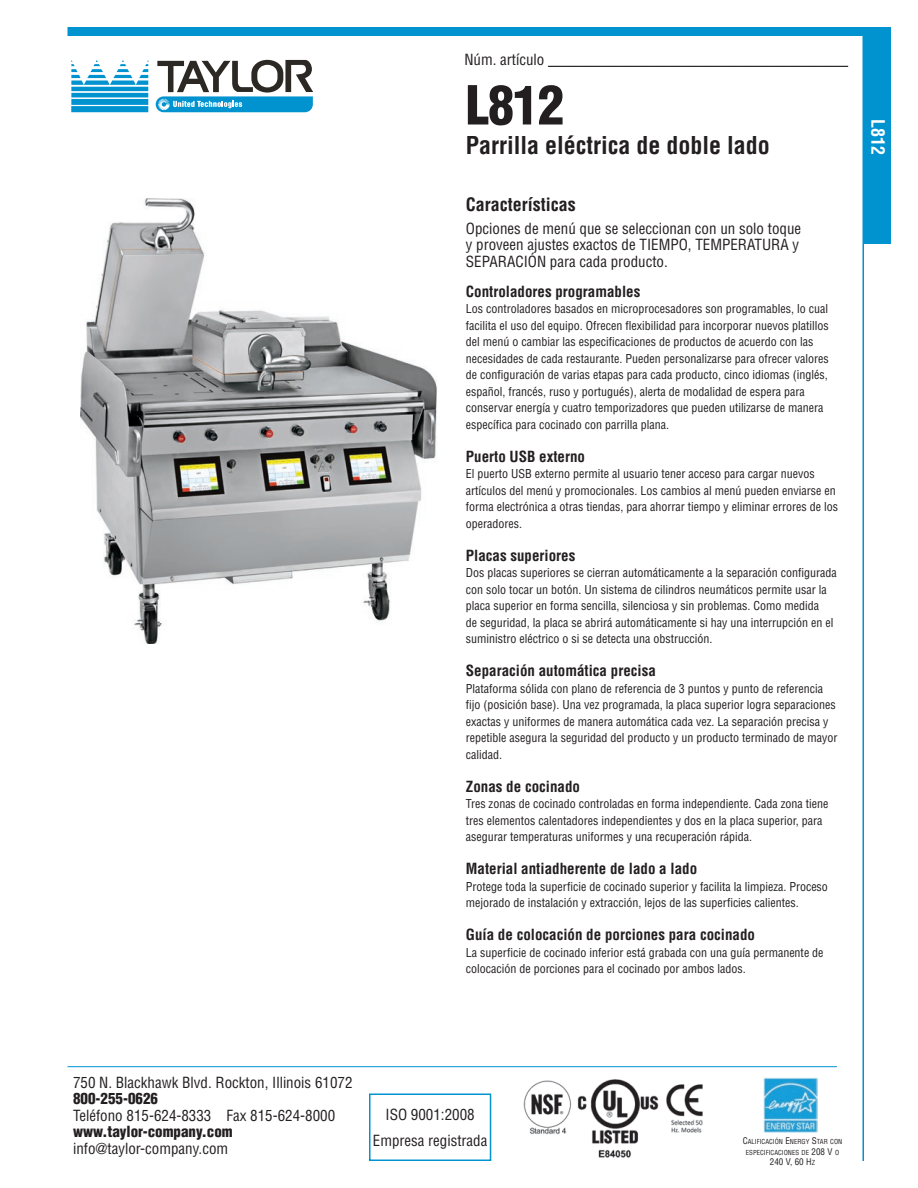
<style>
.page{position:relative;width:918px;height:1188px;background:#fff}
.page>*{position:absolute;margin:0;border:0;box-sizing:border-box;transform-origin:0 0}
.t1{font:900 condensed 52.5px "Helvetica";color:#231f20}
.t2{font:700 condensed 24px "Helvetica";color:#231f20}
.t3{font:700 condensed 18px "Helvetica";color:#231f20}
.t4{font:700 condensed 18px "Helvetica";color:#fff}
.t5{font:700 condensed 15px "Helvetica";color:#231f20}
.t6{font:condensed 15px "Helvetica LT Std";color:#231f20}
.t7{font:condensed 15px/16.5px "Helvetica";color:#231f20}
.t8{font:900 condensed 15px "Helvetica LT Std";color:#231f20}
.t9{font:condensed 12px/16.5px "Helvetica";color:#231f20}
.t10{font:condensed 9px "Helvetica";color:#231f20}
.t11{font:condensed 6.75px/10.8px "Helvetica";color:#231f20;text-align:center}
.s1{font-size:9px}
.s2{font-size:6.75px}
</style>
<div class="page">
<div style="left:68px;top:27px;width:823px;height:9px;background:#0093d0"></div>
<hr style="left:68px;top:1066px;width:769px;height:1px;background:#0093d0">
<hr style="left:862px;top:27px;width:2px;height:1134px;background:#0093d0">
<div style="left:864px;top:28px;width:27px;height:216px;background:#0093d0"></div>
<hr style="left:548px;top:66px;width:300px;height:1px;background:#231f20">
<img style="left:81px;top:199px;width:356px;height:445px">
<svg style="left:71px;top:60px;width:77px;height:52px"></svg>
<svg style="left:156px;top:60px;width:157px;height:52px"></svg>
<div style="left:369px;top:1094px;width:122px;height:67px;border:2px solid #0093d0"></div>
<img style="left:763px;top:1078px;width:54px;height:55px">
<img style="left:523px;top:1079px;width:180px;height:79px">
<p class="t6" style="left:464px;top:50px;width:385px">Núm. artículo ________________________________________</p>
<h1 class="t1" style="left:466px;top:72px;width:100px">L812</h1>
<h2 class="t2" style="left:466px;top:131px;width:306px">Parrilla eléctrica de doble lado</h2>
<h3 class="t3" style="left:466px;top:193px;width:111px">Características</h3>
<p class="t7" style="left:466px;top:220px;width:337px">Opciones de menú que se seleccionan con un solo toque y proveen ajustes exactos de TIEMPO, TEMPERATURA y<br>SEPARACIÓN para cada producto.</p>
<p class="t5" style="left:466px;top:282px;width:176px">Controladores programables</p>
<p class="t9" style="left:466px;top:301px;width:364px">Los controladores basados en microprocesadores son programables, lo cual facilita el uso del equipo. Ofrecen flexibilidad para incorporar nuevos platillos del menú o cambiar las especificaciones de productos de acuerdo con las necesidades de cada restaurante. Pueden personalizarse para ofrecer valores de configuración de varias etapas para cada producto, cinco idiomas (inglés, español, francés, ruso y portugués), alerta de modalidad de espera para conservar energía y cuatro temporizadores que pueden utilizarse de manera específica para cocinado con parrilla plana.</p>
<p class="t5" style="left:466px;top:447px;width:121px">Puerto USB externo</p>
<p class="t9" style="left:466px;top:466px;width:374px">El puerto USB externo permite al usuario tener acceso para cargar nuevos artículos del menú y promocionales. Los cambios al menú pueden enviarse en forma electrónica a otras tiendas, para ahorrar tiempo y eliminar errores de los operadores.</p>
<p class="t5" style="left:466px;top:546px;width:111px">Placas superiores</p>
<p class="t9" style="left:466px;top:565px;width:372px">Dos placas superiores se cierran automáticamente a la separación configurada con solo tocar un botón. Un sistema de cilindros neumáticos permite usar la placa superior en forma sencilla, silenciosa y sin problemas. Como medida<br>de seguridad, la placa se abrirá automáticamente si hay una interrupción en el suministro eléctrico o si se detecta una obstrucción.</p>
<p class="t5" style="left:466px;top:662px;width:191px">Separación automática precisa</p>
<p class="t9" style="left:466px;top:680px;width:373px">Plataforma sólida con plano de referencia de 3 puntos y punto de referencia fijo (posición base). Una vez programada, la placa superior logra separaciones exactas y uniformes de manera automática cada vez. La separación precisa y repetible asegura la seguridad del producto y un producto terminado de mayor calidad.</p>
<p class="t5" style="left:466px;top:777px;width:116px">Zonas de cocinado</p>
<p class="t9" style="left:466px;top:796px;width:364px">Tres zonas de cocinado controladas en forma independiente. Cada zona tiene tres elementos calentadores independientes y dos en la placa superior, para asegurar temperaturas uniformes y una recuperación rápida.</p>
<p class="t5" style="left:466px;top:860px;width:233px">Material antiadherente de lado a lado</p>
<p class="t9" style="left:466px;top:878px;width:364px">Protege toda la superficie de cocinado superior y facilita la limpieza. Proceso mejorado de instalación y extracción, lejos de las superficies calientes.</p>
<p class="t5" style="left:466px;top:926px;width:291px">Guía de colocación de porciones para cocinado</p>
<p class="t9" style="left:466px;top:944px;width:359px">La superficie de cocinado inferior está grabada con una guía permanente de colocación de porciones para el cocinado por ambos lados.</p>
<h3 class="t4" style="left:889px;top:118px;width:37px;rotate:90deg">L812</h3>
<p class="t6" style="left:73px;top:1073px;width:281px">750 N. Blackhawk Blvd. Rockton, Illinois 61072</p>
<p class="t8" style="left:73px;top:1089px;width:86px">800-255-0626</p>
<p class="t6" style="left:73px;top:1106px;width:264px">Teléfono 815-624-8333 Fax 815-624-8000</p>
<p class="t8" style="left:73px;top:1122px;width:161px">www.taylor-company.com</p>
<p class="t6" style="left:73px;top:1139px;width:157px">info@taylor-company.com</p>
<p class="t7" style="left:373px;top:1102px;width:116px;line-height:25.5px;text-align:center">ISO 9001:2008<br>Empresa registrada</p>
<p class="t11" style="left:743px;top:1136px;width:101px"><span class="s1">C</span>ALIFICACIÓN <span class="s1">E</span>NERGY <span class="s1">S</span>TAR CON<br>ESPECIFICACIONES DE <span class="s1">208 V</span> O</p>
<p class="t10" style="left:770px;top:1156px;width:47px">240 V, 60 H<span class="s2">Z</span></p>
</div>
